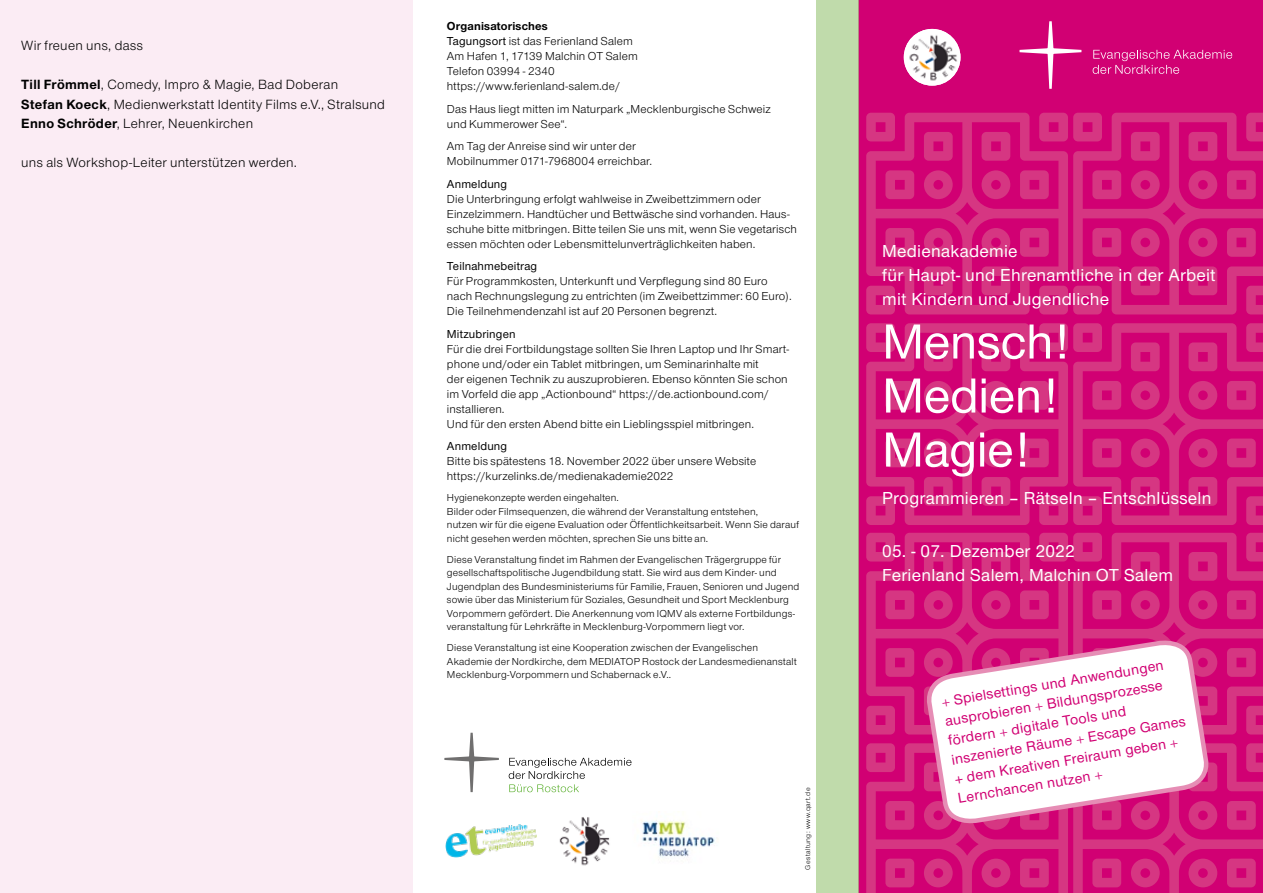
<style>
.page{position:relative;width:1263px;height:893px;background:#fff}
.page>*{position:absolute;margin:0;border:0;box-sizing:border-box;transform-origin:0 0}
.t1{font:500 51px/54px "Nordelbica";letter-spacing:-.01em;color:#fff}
.t2{font:500 18px/24px "Nordelbica";letter-spacing:.015em;color:#fff}
.t3{font:500 15px/19.5px "Nordelbica";color:#d10073}
.t4{font:13.8px/19.5px "Nordelbica";letter-spacing:.025em;color:#000}
.t5{font:12px/15px "Nordelbica";letter-spacing:.015em;color:#000}
.t6{font:500 12px "Nordelbica";letter-spacing:.015em;color:#000}
.t7{font:10.5px/13.5px "Nordelbica";letter-spacing:.02em;color:#000}
.t8{font:7.2px "Nordelbica";letter-spacing:.06em;color:#000}
.s1{font-weight:700}
.s2{font-weight:500}
.s3{font-weight:400}
</style>
<div class="page">
<div style="left:859px;top:0;width:404px;height:893px;background:#d10073"></div>
<svg style="left:866px;top:113px;width:397px;height:201px"></svg>
<svg style="left:866px;top:323px;width:397px;height:202px"></svg>
<svg style="left:866px;top:533px;width:397px;height:201px"></svg>
<svg style="left:866px;top:743px;width:397px;height:150px"></svg>
<div style="left:0;top:0;width:413px;height:893px;background:#fbecf4"></div>
<svg style="left:1019px;top:21px;width:62px;height:68px"></svg>
<svg style="left:1093px;top:50px;width:139px;height:24px"></svg>
<div style="left:816px;top:0;width:43px;height:893px;background:#c0dbab"></div>
<img style="left:559px;top:817px;width:51px;height:49px">
<img style="left:641px;top:820px;width:74px;height:38px">
<svg style="left:444px;top:733px;width:55px;height:59px"></svg>
<svg style="left:509px;top:758px;width:122px;height:34px"></svg>
<svg style="left:925px;top:638px;width:286px;height:188px"></svg>
<img style="left:904px;top:29px;width:56px;height:57px;border-radius:28px">
<img style="left:446px;top:825px;width:90px;height:32px">
<p class="t4" style="left:21px;top:36px;width:123px">Wir freuen uns, dass</p>
<p class="t4" style="left:21px;top:75px;width:365px"><span class="s1">Till Frömmel</span>, Comedy, Impro &amp; Magie, Bad Doberan<br><span class="s1">Stefan Koeck</span>, Medienwerkstatt Identity Films e.V., Stralsund<br><span class="s1">Enno Schröder</span>, Lehrer, Neuenkirchen</p>
<p class="t4" style="left:21px;top:153px;width:277px">uns als Workshop-Leiter unterstützen werden.</p>
<p class="t5" style="left:447px;top:19px;width:192px"><span class="s1">Organisatorisches<br></span><span class="s2">Tagungsort</span> ist das Ferienland Salem<br>Am Hafen 1, 17139 Malchin OT Salem<br>Telefon 03994 - 2340 https://www.ferienland-salem.de/</p>
<p class="t5" style="left:447px;top:101px;width:325px">Das Haus liegt mitten im Naturpark „Mecklenburgische Schweiz und Kummerower See“.</p>
<p class="t5" style="left:447px;top:139px;width:207px">Am Tag der Anreise sind wir unter der<br>Mobilnummer 0171-7968004 erreichbar.</p>
<p class="t6" style="left:447px;top:177px;width:62px">Anmeldung</p>
<p class="t5" style="left:447px;top:191px;width:352px">Die Unterbringung erfolgt wahlweise in Zweibettzimmern oder Einzelzimmern. Handtücher und Bettwäsche sind vorhanden. Haus&shy;schuhe bitte mitbringen. Bitte teilen Sie uns mit, wenn Sie vegetarisch essen möchten oder Lebensmittelunverträglichkeiten haben.</p>
<p class="t6" style="left:447px;top:259px;width:92px">Teilnahmebeitrag</p>
<p class="t5" style="left:447px;top:274px;width:346px">Für Programmkosten, Unterkunft und Verpflegung sind 80 Euro nach Rechnungslegung zu entrichten (im Zweibettzimmer: 60 Euro).<br>Die Teilnehmendenzahl ist auf 20 Personen begrenzt.</p>
<p class="t6" style="left:447px;top:327px;width:70px">Mitzubringen</p>
<p class="t5" style="left:447px;top:341px;width:344px">Für die drei Fortbildungstage sollten Sie Ihren Laptop und Ihr Smart&shy;phone und/oder ein Tablet mitbringen, um Seminarinhalte mit<br>der eigenen Technik zu auszuprobieren. Ebenso könnten Sie schon im Vorfeld die app „Actionbound“ https://de.actionbound.com/ installieren.<br>Und für den ersten Abend bitte ein Lieblingsspiel mitbringen.</p>
<p class="t6" style="left:447px;top:439px;width:62px">Anmeldung</p>
<p class="t5" style="left:447px;top:454px;width:311px">Bitte bis spätestens 18. November 2022 über unsere Website https://kurzelinks.de/medienakademie2022</p>
<p class="t7" style="left:447px;top:491px;width:354px">Hygienekonzepte werden eingehalten.<br>Bilder oder Filmsequenzen, die während der Veranstaltung entstehen,<br>nutzen wir für die eigene Evaluation oder Öffentlichkeitsarbeit. Wenn Sie darauf nicht gesehen werden möchten, sprechen Sie uns bitte an.</p>
<p class="t7" style="left:447px;top:553px;width:354px">Diese Veranstaltung findet im Rahmen der Evangelischen Trägergruppe für gesellschaftspolitische Jugendbildung statt. Sie wird aus dem Kinder- und Jugendplan des Bundesministeriums für Familie, Frauen, Senioren und Jugend sowie über das Ministerium für Soziales, Gesundheit und Sport Mecklenburg Vorpommern gefördert. Die Anerkennung vom IQMV als externe Fortbildungs&shy;veranstaltung für Lehrkräfte in Mecklenburg-Vorpommern liegt vor.</p>
<p class="t7" style="left:447px;top:641px;width:351px">Diese Veranstaltung ist eine Kooperation zwischen der Evangelischen<br>Akademie der Nordkirche, dem MEDIATOP Rostock der Landesmedienanstalt<br>Mecklenburg-Vorpommern und Schabernack e.V..</p>
<p class="t8" style="left:804px;top:870px;width:84px;rotate:-90deg">Gestaltung: www.qart.de</p>
<h2 class="t2" style="left:882px;top:238px;width:335px">Medienakademie<br>für Haupt- und Ehrenamtliche in der Arbeit mit Kindern und Jugendliche</h2>
<h1 class="t1" style="left:882px;top:314px;width:188px">Mensch!<br>Medien!<br>Magie!</h1>
<h2 class="t2" style="left:882px;top:486px;width:331px">Programmieren – Rätseln – Entschlüsseln</h2>
<h2 class="t2" style="left:882px;top:539px;width:292px">05. - 07. Dezember 2022<br>Ferienland Salem, Malchin OT Salem</h2>
<p class="t3" style="left:939px;top:693px;width:239px;rotate:-10deg"><span class="s3">+</span> Spielsettings und Anwendungen ausprobieren <span class="s3">+</span> Bildungsprozesse fördern <span class="s3">+</span> digitale Tools und inszenierte Räume <span class="s3">+</span> Escape Games + dem Kreativen Freiraum geben <span class="s3">+<br></span>Lernchancen nutzen <span class="s3">+</span></p>
</div>
